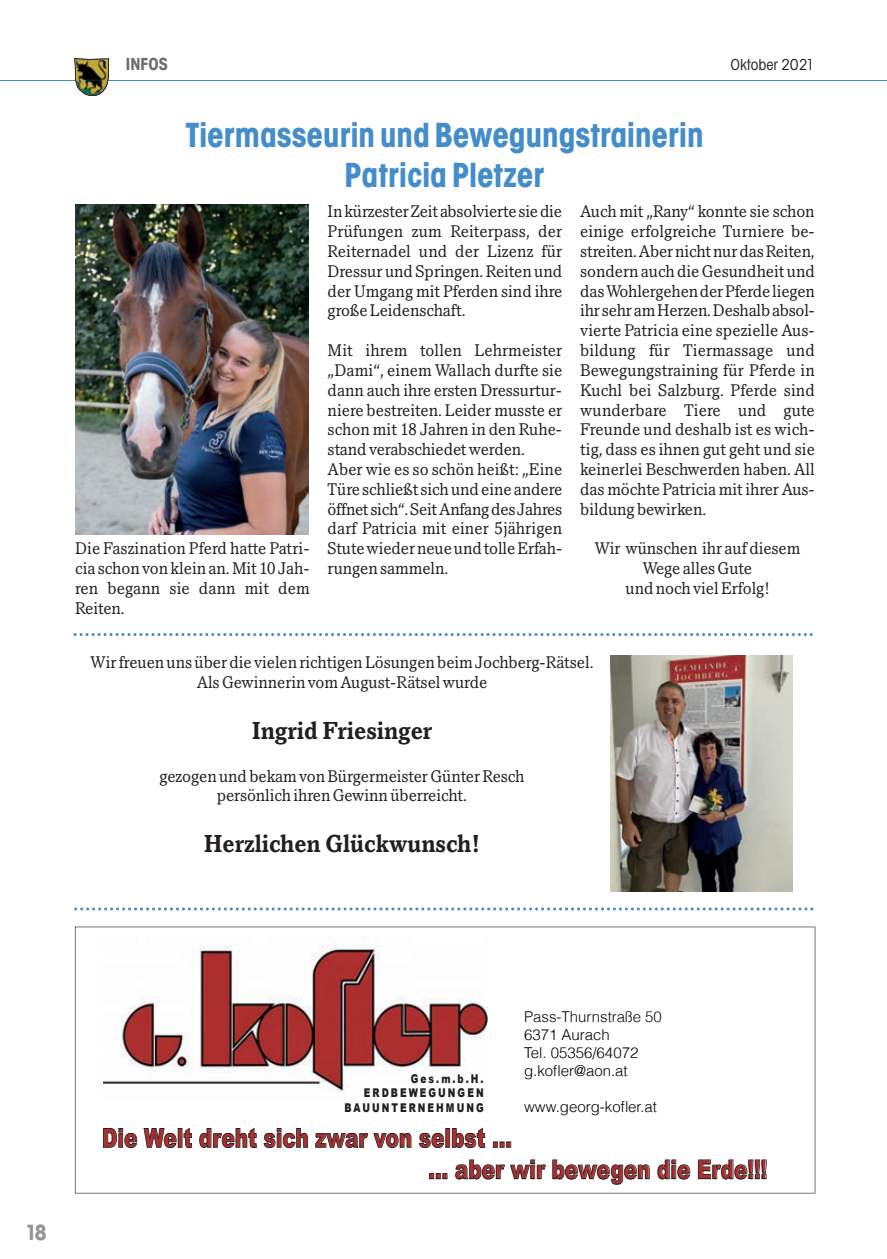
<style>
.page{position:relative;width:887px;height:1259px;background:#fff}
.page>*{position:absolute;margin:0;border:0;box-sizing:border-box;transform-origin:0 0}
.t1{font:33px/39.6px "Avant Garde SB Bol Con";color:#448dcb;text-align:center}
.t2{font:900 26.25px/31.3px "Arial";color:#ac2f2f;scale:.76 1}
.t3{font:700 24px "Pacella SB";color:#231f20}
.t4{font:21px "Avant Garde SB Bol Con";color:#939598}
.t5{font:16.5px/19.8px "Pacella SB";color:#231f20;text-align:justify}
.t6{font:16.5px "Avant Garde SB Bol Con";letter-spacing:.015em;color:#6c6d70}
.t7{font:300 15px/18px "Helvetica";color:#000001}
.t8{font:300 15px "Helvetica";color:#130a11}
.t9{font:condensed 15px "Avant Garde SB";color:#231f20}
.t10{font:900 12px/14.4px "Arial";letter-spacing:.22em;color:#231f20;text-align:right;scale:.76 1}
</style>
<div class="page">
<hr style="left:0;top:80px;width:886px;height:1px;background:#448dcb">
<svg style="left:74px;top:58px;width:35px;height:38px"></svg>
<svg style="left:74px;top:633px;width:738px;height:3px"></svg>
<img style="left:610px;top:655px;width:182px;height:236px">
<svg style="left:75px;top:926px;width:740px;height:267px"></svg>
<img style="left:76px;top:205px;width:232px;height:329px">
<div style="left:101px;top:932px;width:393px;height:188px;background:#fff"></div>
<img style="left:103px;top:936px;width:384px;height:157px">
<div style="left:90px;top:1121px;width:693px;height:66px;background:#fff"></div>
<svg style="left:103px;top:1128px;width:34px;height:19px"></svg>
<svg style="left:143px;top:1127px;width:49px;height:20px"></svg>
<svg style="left:199px;top:1127px;width:58px;height:20px"></svg>
<svg style="left:263px;top:1128px;width:45px;height:19px"></svg>
<svg style="left:315px;top:1132px;width:96px;height:15px"></svg>
<svg style="left:419px;top:1127px;width:92px;height:20px"></svg>
<svg style="left:429px;top:1173px;width:18px;height:6px"></svg>
<svg style="left:455px;top:1159px;width:90px;height:20px"></svg>
<svg style="left:552px;top:1159px;width:97px;height:25px"></svg>
<svg style="left:657px;top:1159px;width:33px;height:20px"></svg>
<svg style="left:698px;top:1159px;width:68px;height:20px"></svg>
<svg style="left:74px;top:907px;width:739px;height:3px"></svg>
<p class="t6" style="left:126px;top:58px;width:44px">INFOS</p>
<p class="t9" style="left:730px;top:55px;width:86px">Oktober 2021</p>
<h1 class="t1" style="left:185px;top:119px;width:519px">Tiermasseurin und Bewegungstrainerin<br>Patricia Pletzer</h1>
<p class="t5" style="left:75px;top:540px;width:236px">Die Faszination Pferd hatte Patri&shy;cia schon von klein an. Mit 10 Jah&shy;ren begann sie dann mit dem Reiten.</p>
<p class="t5" style="left:327px;top:203px;width:236px">In kürzester Zeit absolvierte sie die Prüfungen zum Reiterpass, der Reiternadel und der Lizenz für Dressur und Springen. Reiten und der Umgang mit Pferden sind ihre große Leidenschaft.</p>
<p class="t5" style="left:327px;top:342px;width:236px;text-align:left">Mit ihrem tollen Lehrmeister „Dami“, einem Wallach durfte sie dann auch ihre ersten Dressurtur&shy;niere bestreiten. Leider musste er schon mit 18 Jahren in den Ruhe&shy;stand verabschiedet werden.<br>Aber wie es so schön heißt: „Eine<br>Türe schließt sich und eine andere öffnet sich“. Seit Anfang des Jahres darf Patricia mit einer 5jährigen<br>Stute wieder neue und tolle Erfah&shy;rungen sammeln.</p>
<p class="t5" style="left:580px;top:203px;width:236px">Auch mit „Rany“ konnte sie schon einige erfolgreiche Turniere be&shy;streiten. Aber nicht nur das Reiten, sondern auch die Gesundheit und das Wohlergehen der Pferde liegen ihr sehr am Herzen. Deshalb absol&shy;vierte Patricia eine spezielle Aus&shy;bildung für Tiermassage und Bewegungstraining für Pferde in Kuchl bei Salzburg. Pferde sind wunderbare Tiere und gute Freunde und deshalb ist es wich&shy;tig, dass es ihnen gut geht und sie keinerlei Beschwerden haben. All das möchte Patricia mit ihrer Aus&shy;bildung bewirken.</p>
<p class="t5" style="left:594px;top:540px;width:207px;text-align:center">Wir wünschen ihr auf diesem<br>Wege alles Gute<br>und noch viel Erfolg!</p>
<p class="t5" style="left:90px;top:654px;width:504px;text-align:center">Wir freuen uns über die vielen richtigen Lösungen beim Jochberg-Rätsel.<br>Als Gewinnerin vom August-Rätsel wurde</p>
<h3 class="t3" style="left:251px;top:720px;width:182px">Ingrid Friesinger</h3>
<p class="t5" style="left:159px;top:767px;width:366px;text-align:center">gezogen und bekam von Bürgermeister Günter Resch persönlich ihren Gewinn überreicht.</p>
<h3 class="t3" style="left:204px;top:834px;width:278px">Herzlichen Glückwunsch!</h3>
<p class="t4" style="left:25px;top:1224px;width:23px">18</p>
<p class="t8" style="left:524px;top:1006px;width:139px">Pass-Thurnstraße 50</p>
<p class="t7" style="left:524px;top:1024px;width:116px">6371 Aurach<br>Tel. 05356/64072 g.kofler@aon.at</p>
<p class="t7" style="left:524px;top:1096px;width:134px">www.georg-kofler.at</p>
<p class="t10" style="left:344px;top:1070px;width:185px">Ges.m.b.H.<br>ERDBEWEGUNGEN<br>BAUUNTERNEHMUNG</p>
<h2 class="t2" style="left:428px;top:1121px;width:447px;text-indent:-326px">Die Welt dreht sich zwar von selbst ...<br>... aber wir bewegen die Erde!!!</h2>
</div>
